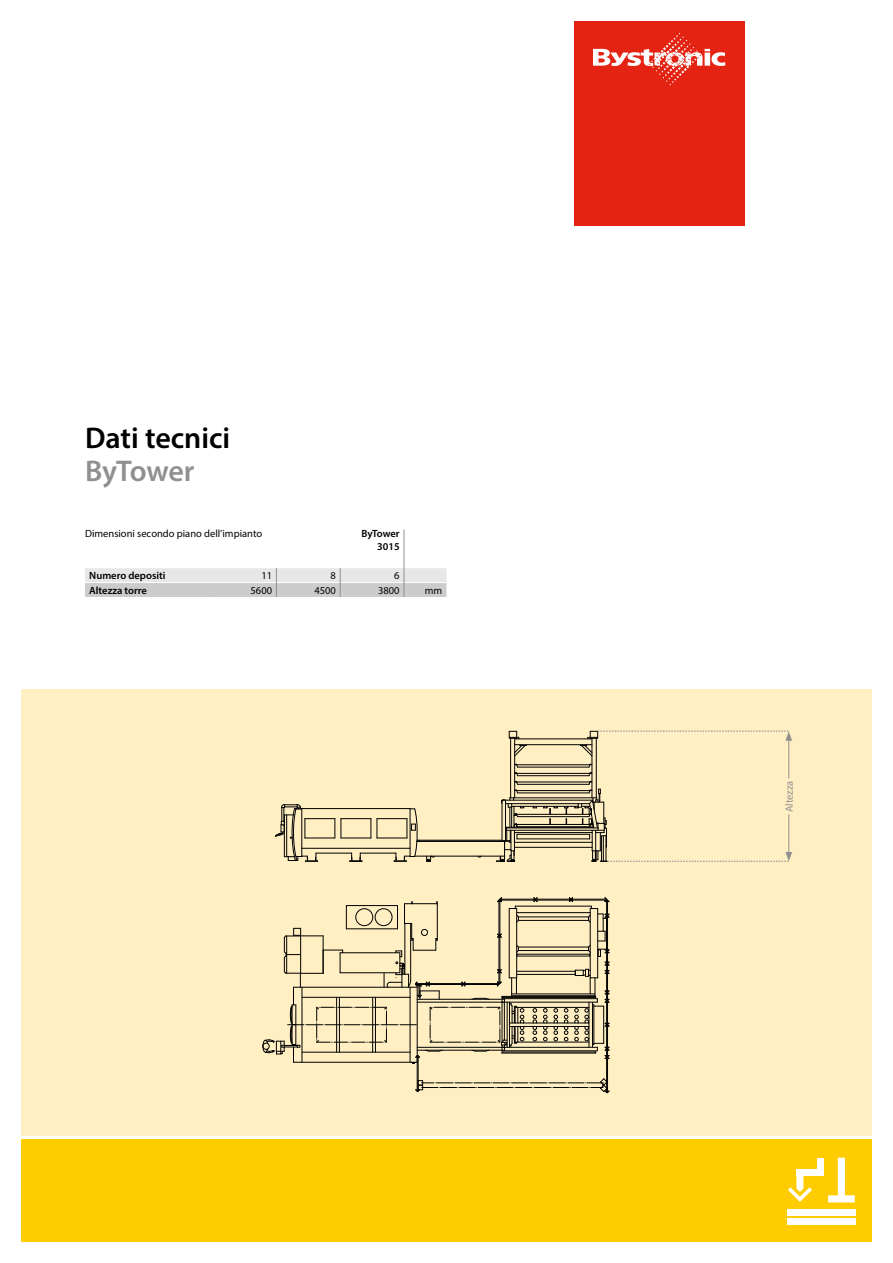
<style>
.page{position:relative;width:893px;height:1263px;background:#fff}
.page>*{position:absolute;margin:0;border:0;box-sizing:border-box;transform-origin:0 0}
.t1{font:600 30px "Myriad Pro";color:#000}
.t2{font:600 30px "Myriad Pro";letter-spacing:-.01em;color:#909090}
.t3{font:10.5px "Myriad Pro";color:#000}
.t4{font:600 10.5px/12.6px "Myriad Pro";color:#000;text-align:right}
.t5{font:10.5px "Myriad Pro";color:#909090}
</style>
<div class="page">
<div style="left:574px;top:21px;width:170px;height:204px;background:#e42313"></div>
<svg style="left:593px;top:33px;width:132px;height:52px"></svg>
<div style="left:21px;top:1140px;width:851px;height:102px;background:#fc0"></div>
<div style="left:787px;top:1209px;width:68px;height:6px;background:#fff"></div>
<div style="left:787px;top:1218px;width:68px;height:7px;background:#fff"></div>
<svg style="left:828px;top:1158px;width:27px;height:44px"></svg>
<svg style="left:788px;top:1176px;width:24px;height:26px"></svg>
<div style="left:796px;top:1169px;width:28px;height:7px;background:#fff"></div>
<div style="left:817px;top:1158px;width:7px;height:15px;background:#fff"></div>
<div style="left:21px;top:689px;width:851px;height:446px;background:#ffefc3"></div>
<hr style="left:500px;top:900px;width:35px;height:1px;background:#000">
<hr style="left:500px;top:899px;width:35px;height:1px;background:#000">
<hr style="left:417px;top:1056px;width:1px;height:35px;background:#000">
<hr style="left:418px;top:1056px;width:1px;height:35px;background:#000">
<hr style="left:607px;top:1057px;width:1px;height:35px;background:#000">
<hr style="left:606px;top:1057px;width:1px;height:35px;background:#000">
<hr style="left:517px;top:790px;width:73px;height:1px;background:#000">
<hr style="left:518px;top:793px;width:71px;height:1px;background:#000">
<hr style="left:517px;top:782px;width:73px;height:1px;background:#000">
<hr style="left:518px;top:784px;width:71px;height:1px;background:#000">
<hr style="left:517px;top:773px;width:73px;height:1px;background:#000">
<hr style="left:518px;top:775px;width:71px;height:1px;background:#000">
<hr style="left:518px;top:767px;width:71px;height:1px;background:#000">
<hr style="left:517px;top:764px;width:73px;height:1px;background:#000">
<hr style="left:517px;top:956px;width:73px;height:1px;background:#000">
<hr style="left:517px;top:954px;width:73px;height:1px;background:#000">
<hr style="left:512px;top:994px;width:83px;height:1px;background:#000">
<hr style="left:512px;top:995px;width:83px;height:1px;background:#000">
<hr style="left:510px;top:797px;width:87px;height:1px;background:#000">
<hr style="left:517px;top:971px;width:58px;height:1px;background:#000">
<hr style="left:517px;top:974px;width:58px;height:1px;background:#000">
<hr style="left:517px;top:912px;width:73px;height:1px;background:#000">
<hr style="left:515px;top:906px;width:76px;height:1px;background:#000">
<hr style="left:515px;top:739px;width:77px;height:1px;background:#000">
<hr style="left:515px;top:744px;width:77px;height:1px;background:#000">
<svg style="left:515px;top:745px;width:12px;height:12px"></svg>
<hr style="left:596px;top:738px;width:1px;height:60px;background:#000">
<hr style="left:510px;top:738px;width:1px;height:60px;background:#000">
<svg style="left:509px;top:731px;width:10px;height:8px"></svg>
<hr style="left:518px;top:950px;width:71px;height:1px;background:#000">
<hr style="left:518px;top:947px;width:71px;height:1px;background:#000">
<hr style="left:518px;top:920px;width:71px;height:1px;background:#000">
<hr style="left:518px;top:917px;width:71px;height:1px;background:#000">
<hr style="left:592px;top:738px;width:1px;height:60px;background:#000">
<hr style="left:514px;top:738px;width:1px;height:60px;background:#000">
<svg style="left:415px;top:1078px;width:195px;height:15px"></svg>
<hr style="left:518px;top:1007px;width:71px;height:1px;background:#000">
<hr style="left:518px;top:1042px;width:71px;height:1px;background:#000">
<hr style="left:518px;top:826px;width:71px;height:1px;background:#000">
<hr style="left:517px;top:824px;width:73px;height:1px;background:#000">
<hr style="left:517px;top:814px;width:73px;height:1px;background:#000">
<hr style="left:518px;top:816px;width:71px;height:1px;background:#000">
<hr style="left:502px;top:996px;width:94px;height:1px;background:#000">
<hr style="left:512px;top:806px;width:66px;height:1px;background:#000">
<svg style="left:532px;top:806px;width:5px;height:3px"></svg>
<svg style="left:543px;top:806px;width:15px;height:18px"></svg>
<hr style="left:506px;top:828px;width:92px;height:1px;background:#000">
<hr style="left:514px;top:847px;width:78px;height:1px;background:#000">
<hr style="left:514px;top:842px;width:78px;height:1px;background:#000">
<hr style="left:506px;top:830px;width:98px;height:1px;background:#000">
<hr style="left:514px;top:832px;width:78px;height:1px;background:#000">
<hr style="left:517px;top:834px;width:73px;height:1px;background:#000">
<hr style="left:517px;top:839px;width:73px;height:1px;background:#000">
<hr style="left:502px;top:1053px;width:94px;height:1px;background:#000">
<hr style="left:502px;top:1052px;width:94px;height:1px;background:#000">
<hr style="left:502px;top:997px;width:94px;height:1px;background:#000">
<hr style="left:509px;top:1023px;width:80px;height:1px;background:#000">
<hr style="left:509px;top:1026px;width:80px;height:1px;background:#000">
<hr style="left:502px;top:1047px;width:95px;height:1px;background:#000">
<hr style="left:502px;top:1050px;width:95px;height:1px;background:#000">
<hr style="left:502px;top:1002px;width:95px;height:1px;background:#000">
<hr style="left:502px;top:998px;width:95px;height:1px;background:#000">
<hr style="left:505px;top:803px;width:84px;height:1px;background:#000">
<hr style="left:502px;top:800px;width:90px;height:1px;background:#000">
<hr style="left:419px;top:840px;width:83px;height:1px;background:#000">
<hr style="left:506px;top:827px;width:88px;height:1px;background:#000">
<svg style="left:532px;top:897px;width:78px;height:162px"></svg>
<svg style="left:496px;top:764px;width:29px;height:98px"></svg>
<hr style="left:415px;top:856px;width:90px;height:1px;background:#000">
<hr style="left:417px;top:841px;width:88px;height:1px;background:#000">
<svg style="left:426px;top:855px;width:9px;height:7px"></svg>
<hr style="left:316px;top:853px;width:36px;height:1px;background:#000">
<hr style="left:360px;top:853px;width:36px;height:1px;background:#000">
<svg style="left:349px;top:853px;width:14px;height:9px"></svg>
<hr style="left:377px;top:818px;width:30px;height:1px;background:#000">
<hr style="left:377px;top:838px;width:30px;height:1px;background:#000">
<hr style="left:341px;top:838px;width:30px;height:1px;background:#000">
<svg style="left:371px;top:819px;width:7px;height:19px"></svg>
<hr style="left:341px;top:818px;width:30px;height:1px;background:#000">
<hr style="left:305px;top:818px;width:30px;height:1px;background:#000">
<svg style="left:335px;top:819px;width:7px;height:19px"></svg>
<hr style="left:305px;top:838px;width:30px;height:1px;background:#000">
<hr style="left:302px;top:848px;width:108px;height:1px;background:#000">
<hr style="left:302px;top:808px;width:108px;height:1px;background:#000">
<svg style="left:394px;top:808px;width:25px;height:54px"></svg>
<svg style="left:275px;top:804px;width:43px;height:58px"></svg>
<svg style="left:262px;top:897px;width:263px;height:167px"></svg>
<svg style="left:85px;top:529px;width:361px;height:68px"></svg>
<hr style="left:788px;top:738px;width:1px;height:116px;background:#909090">
<svg style="left:564px;top:764px;width:228px;height:98px"></svg>
<svg style="left:580px;top:731px;width:212px;height:26px"></svg>
<div style="left:786px;top:778px;width:9px;height:36px;background:#ffefc3"></div>
<h1 class="t1" style="left:85px;top:419px;width:147px">Dati tecnici</h1>
<h1 class="t2" style="left:85px;top:452px;width:111px">ByTower</h1>
<p class="t3" style="left:85px;top:527px;width:179px">Dimensioni secondo piano dell’impianto</p>
<p class="t4" style="left:361px;top:527px;width:40px">ByTower<br>3015</p>
<p class="t4" style="left:89px;top:568px;width:78px;line-height:14.9px;text-align:left">Numero depositi<br>Altezza torre</p>
<p class="t3" style="left:261px;top:569px;width:12px">11</p>
<p class="t3" style="left:331px;top:569px;width:7px">8</p>
<p class="t3" style="left:394px;top:569px;width:7px">6</p>
<p class="t3" style="left:251px;top:584px;width:23px">5600</p>
<p class="t3" style="left:314px;top:584px;width:23px">4500</p>
<p class="t3" style="left:378px;top:584px;width:23px">3800</p>
<p class="t3" style="left:425px;top:584px;width:19px">mm</p>
<p class="t5" style="left:783px;top:812px;width:33px;rotate:-90deg">Altezza</p>
</div>
